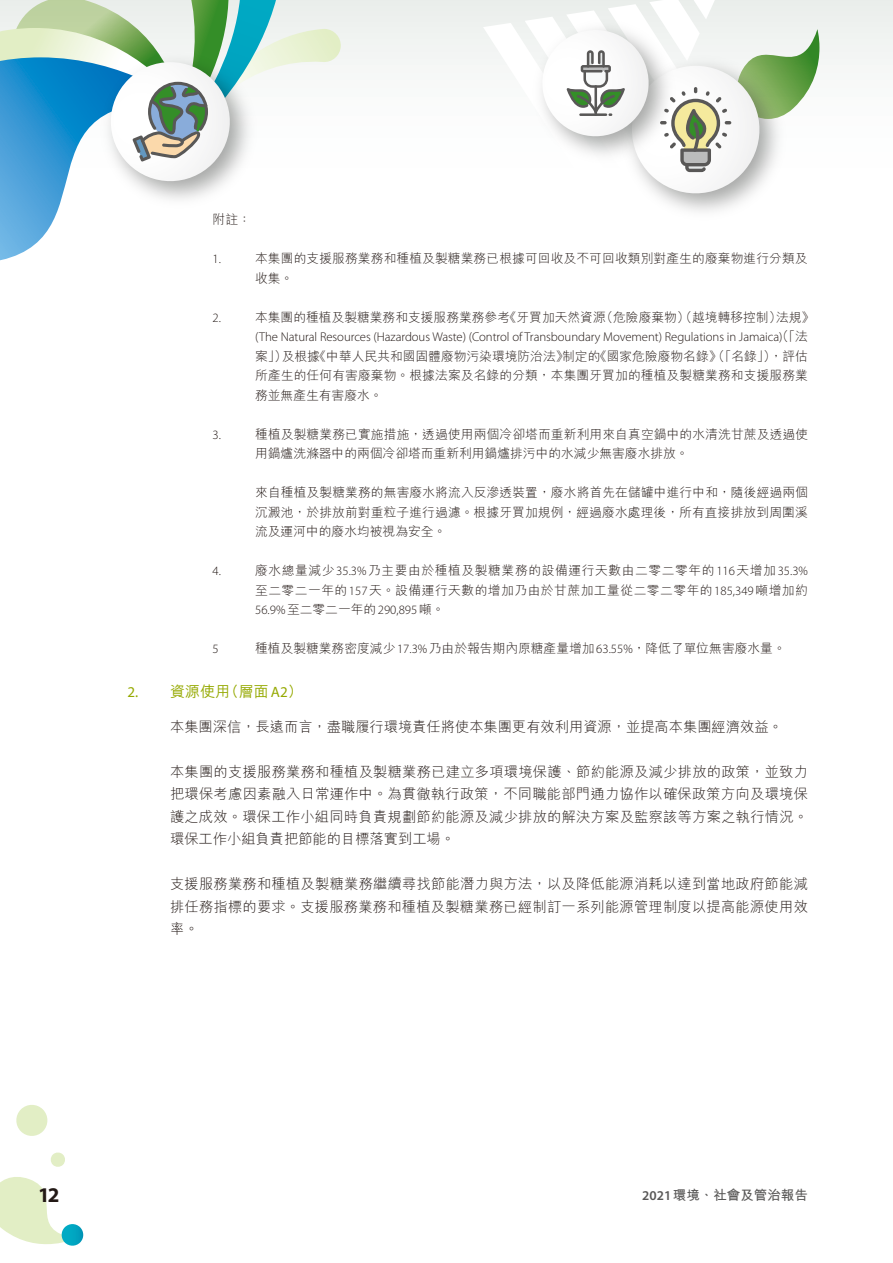
<style>
.page{position:relative;width:893px;height:1263px;background:#fff}
.page>*{position:absolute;margin:0;border:0;box-sizing:border-box;transform-origin:0 0}
.t1{font:700 21px "Myriad Pro";color:#231916}
.t2{font:500 15px "M Hei HK";color:#95a900}
.t3{font:300 14.25px/22.5px "M Hei HK";letter-spacing:.02em;color:#231916;text-align:justify}
.t4{font:300 14.25px "M Hei HK";color:#231916}
.t5{font:700 13.5px "M Hei HK";color:#595857}
.t6{font:300 12.75px/19.5px "M Hei HK";letter-spacing:.01em;color:#231916}
.t7{font:300 12.75px "Myriad Pro";letter-spacing:-.005em;color:#231916}
.t8{font:300 12.75px/19.5px "M Hei HK";letter-spacing:.045em;color:#231916}
.s1{font-family:"M Hei HK"}
.s2{font-family:"Myriad Pro"}
.s3{font-family:"Myriad Pro";font-weight:400}
.s4{font-family:"Myriad Pro";font-weight:600}
</style>
<div class="page">
<div style="left:0;top:0;width:892px;height:242px;background:linear-gradient(to bottom,#eef1ef,#fff)"></div>
<svg style="left:0;top:1177px;width:84px;height:69px"></svg>
<svg style="left:16px;top:1105px;width:32px;height:31px"></svg>
<svg style="left:50px;top:1152px;width:15px;height:15px"></svg>
<svg style="left:0;top:0;width:341px;height:261px"></svg>
<svg style="left:483px;top:0;width:336px;height:228px"></svg>
<p class="t6" style="left:213px;top:209px;width:40px">附註：</p>
<p class="t7" style="left:213px;top:251px;width:10px">1.</p>
<p class="t6" style="left:255px;top:248px;width:554px">本集團的支援服務業務和種植及製糖業務已根據可回收及不可回收類別對產生的廢棄物進行分類及收集。</p>
<p class="t7" style="left:213px;top:310px;width:10px">2.</p>
<p class="t6" style="left:255px;top:307px;width:561px">本集團的種植及製糖業務和支援服務業務參考《牙買加天然資源（危險廢棄物）（越境轉移控制）法規》</p>
<p class="t7" style="left:255px;top:329px;width:554px">(The Natural Resources (Hazardous Waste) (Control of Transboundary Movement) Regulations in Jamaica)<span class="s1">（「法</span></p>
<p class="t6" style="left:255px;top:346px;width:554px;text-align:justify">案」）及根據《中華人民共和國固體廢物污染環境防治法》制定的《國家危險廢物名錄》（「名錄」），評估所產生的任何有害廢棄物。根據法案及名錄的分類，本集團牙買加的種植及製糖業務和支援服務業務並無產生有害廢水。</p>
<p class="t7" style="left:213px;top:427px;width:10px">3.</p>
<p class="t6" style="left:255px;top:424px;width:554px">種植及製糖業務已實施措施，透過使用兩個冷卻塔而重新利用來自真空鍋中的水清洗甘蔗及透過使用鍋爐洗滌器中的兩個冷卻塔而重新利用鍋爐排污中的水減少無害廢水排放。</p>
<p class="t6" style="left:255px;top:482px;width:554px;text-align:justify">來自種植及製糖業務的無害廢水將流入反滲透裝置，廢水將首先在儲罐中進行中和，隨後經過兩個沉澱池，於排放前對重粒子進行過濾。根據牙買加規例，經過廢水處理後，所有直接排放到周圍溪流及運河中的廢水均被視為安全。</p>
<p class="t7" style="left:213px;top:563px;width:10px">4.</p>
<p class="t8" style="left:255px;top:560px;width:554px">廢水總量減少<span class="s2">35.3%</span>乃主要由於種植及製糖業務的設備運行天數由二零二零年的<span class="s2">116</span>天增加<span class="s2">35.3%</span>至二零二一年的<span class="s2">157</span>天。設備運行天數的增加乃由於甘蔗加工量從二零二零年的<span class="s2">185,349</span>噸增加約</p>
<p class="t7" style="left:255px;top:602px;width:191px">56.9%<span class="s1">至二零二一年的</span>290,895<span class="s1">噸。</span></p>
<p class="t7" style="left:213px;top:641px;width:8px">5</p>
<p class="t6" style="left:255px;top:638px;width:532px">種植及製糖業務密度減少<span class="s2">17.3%</span>乃由於報告期內原糖產量增加<span class="s2">63.55%</span>，降低了單位無害廢水量。</p>
<p class="t2" style="left:128px;top:681px;width:177px"><span class="s3">2.</span> 資源使用（層面<span class="s3">A2</span>）</p>
<p class="t4" style="left:170px;top:719px;width:614px">本集團深信，長遠而言，盡職履行環境責任將使本集團更有效利用資源，並提高本集團經濟效益。</p>
<p class="t3" style="left:170px;top:760px;width:639px">本集團的支援服務業務和種植及製糖業務已建立多項環境保護、節約能源及減少排放的政策，並致力把環保考慮因素融入日常運作中。為貫徹執行政策，不同職能部門通力協作以確保政策方向及環境保護之成效。環保工作小組同時負責規劃節約能源及減少排放的解決方案及監察該等方案之執行情況。環保工作小組負責把節能的目標落實到工場。</p>
<p class="t3" style="left:170px;top:872px;width:639px">支援服務業務和種植及製糖業務繼續尋找節能潛力與方法，以及降低能源消耗以達到當地政府節能減排任務指標的要求。支援服務業務和種植及製糖業務已經制訂一系列能源管理制度以提高能源使用效率。</p>
<h1 class="t1" style="left:38px;top:1181px;width:23px">12</h1>
<p class="t5" style="left:642px;top:1185px;width:167px"><span class="s4">2021</span>環境、社會及管治報告</p>
</div>
